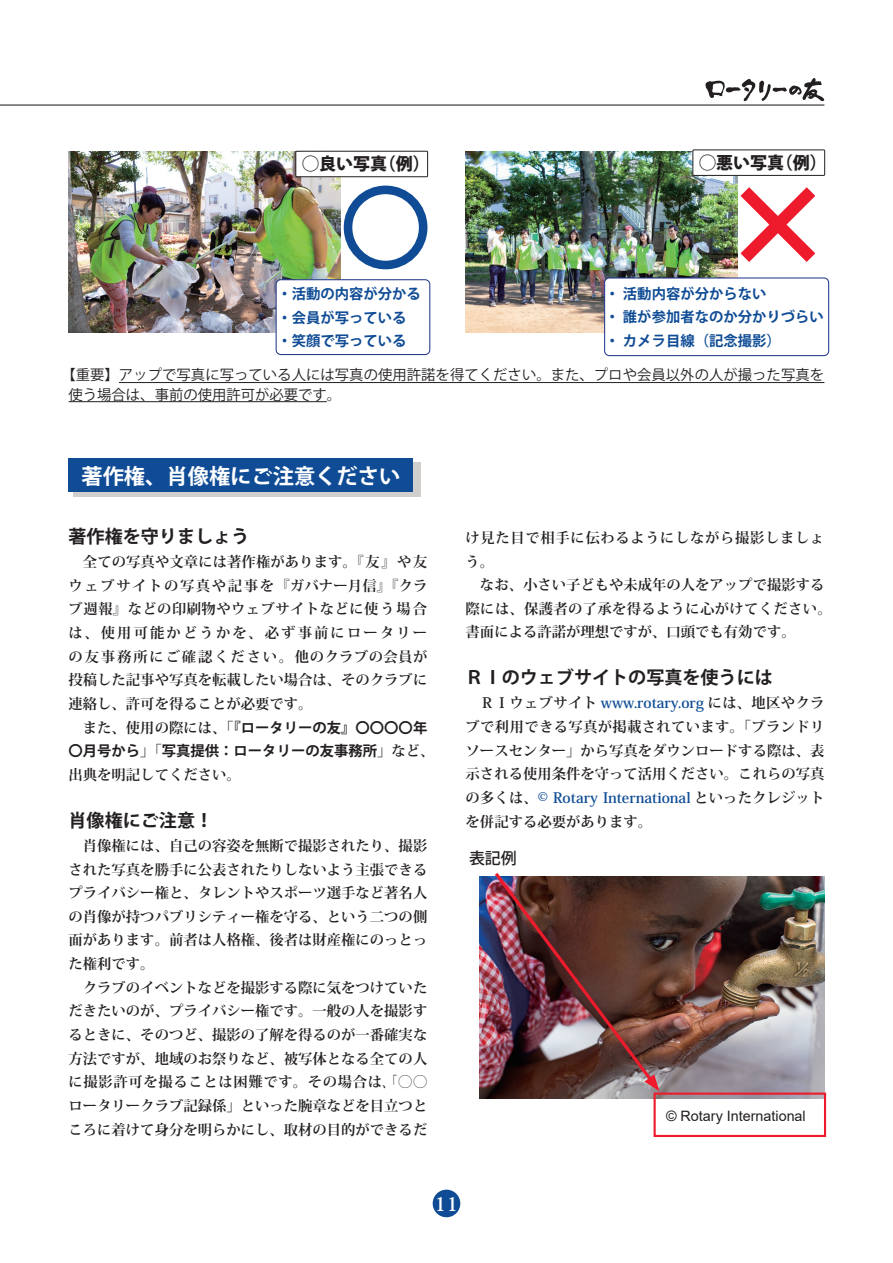
<style>
.page{position:relative;width:893px;height:1263px;background:#fff}
.page>*{position:absolute;margin:0;border:0;box-sizing:border-box;transform-origin:0 0}
.t1{font:700 21.3px "Koz Go Pro";color:#fff}
.t2{font:700 19.2px "Koz Min Pro";color:#fff}
.t3{font:700 18px "Koz Go Pro";color:#231f20}
.t4{font:800 16.95px "Koz Go Pro";color:#231f20}
.t5{font:500 15.9px "Koz Go Pro";color:#231f20}
.t6{font:700 14.4px/23.7px "Koz Min Pro";color:#231f20;text-align:justify}
.t7{font:700 14.4px/23.7px "Koz Min Pro";letter-spacing:.025em;color:#231f20}
.t8{font:14.4px/19.2px "Koz Go Pro";letter-spacing:.005em;color:#231f20}
.t9{font:700 14.4px/23.7px "Koz Go Pro";color:#0f4c95}
.t10{font:700 14.4px/23.7px "Koz Go Pro";color:#231f20}
.t11{font:14.4px "Arial";color:#231f20}
.s1{font-family:"Koz Min Pro"}
.s2{color:#0f4c95}
</style>
<div class="page">
<div style="left:433px;top:1189px;width:27px;height:28px;background:#0f4c95;border-radius:50%"></div>
<hr style="left:0;top:105px;width:824px;height:1px;background:#231f20">
<svg style="left:705px;top:78px;width:120px;height:24px"></svg>
<div style="left:73px;top:463px;width:347px;height:34px;background:#d1cfcd"></div>
<div style="left:69px;top:458px;width:344px;height:34px;background:#0f4c95"></div>
<img style="left:466px;top:151px;width:271px;height:181px">
<svg style="left:728px;top:174px;width:98px;height:101px"></svg>
<img style="left:69px;top:151px;width:271px;height:181px">
<div style="left:344px;top:186px;width:83px;height:83px;border:9px solid #0f4c95;border-radius:50%"></div>
<hr style="left:119px;top:382px;width:705px;height:1px;background:#231f20">
<hr style="left:69px;top:401px;width:258px;height:1px;background:#231f20">
<img style="left:480px;top:876px;width:344px;height:222px">
<div style="left:605px;top:278px;width:224px;height:78px;background:#fff;border-radius:5px"></div>
<div style="left:604px;top:277px;width:225px;height:79px;border:1px solid #263b8c;border-radius:5px"></div>
<div style="left:276px;top:280px;width:154px;height:75px;background:#fff;border-radius:5px"></div>
<div style="left:276px;top:279px;width:154px;height:76px;border:1px solid #263b8c;border-radius:5px"></div>
<div style="left:296px;top:151px;width:132px;height:26px;background:#fff"></div>
<div style="left:296px;top:151px;width:132px;height:26px;border:1px solid #231f20"></div>
<div style="left:693px;top:150px;width:132px;height:25px;background:#fff"></div>
<div style="left:693px;top:150px;width:132px;height:26px;border:1px solid #231f20"></div>
<div style="left:654px;top:1092px;width:172px;height:45px;border:2px solid #ee1b2d"></div>
<img style="left:492px;top:873px;width:167px;height:218px">
<p class="t4" style="left:302px;top:153px;width:129px">◯良い写真（例）</p>
<p class="t4" style="left:699px;top:152px;width:129px">◯悪い写真（例）</p>
<p class="t9" style="left:277px;top:283px;width:145px">・活動の内容が分かる・会員が写っている・笑顔で写っている</p>
<p class="t9" style="left:605px;top:282px;width:220px">・活動内容が分からない<br>・誰が参加者なのか分かりづらい・カメラ目線（記念撮影）</p>
<p class="t8" style="left:69px;top:366px;width:757px;text-indent:-7px">【重要】アップで写真に写っている人には写真の使用許諾を得てください。また、プロや会員以外の人が撮った写真を使う場合は、事前の使用許可が必要です。</p>
<h1 class="t1" style="left:81px;top:462px;width:320px">著作権、肖像権にご注意ください</h1>
<p class="t3" style="left:69px;top:525px;width:182px">著作権を守りましょう</p>
<p class="t6" style="left:69px;top:549px;width:360px">　全ての写真や文章には著作権があります。『友』や友ウェブサイトの写真や記事を『ガバナー月信』『クラブ週報』などの印刷物やウェブサイトなどに使う場合は、使用可能かどうかを、必ず事前にロータリーの友事務所にご確認ください。他のクラブの会員が投稿した記事や写真を転載したい場合は、そのクラブに連絡し、許可を得ることが必要です。</p>
<p class="t10" style="left:69px;top:716px;width:367px"><span class="s1">　また、使用の際には、「</span>『ロータリーの友』〇〇〇〇年〇月号から<span class="s1">」「</span>写真提供：ロータリーの友事務所<span class="s1">」など、</span></p>
<p class="t6" style="left:69px;top:762px;width:174px">出典を明記してください。</p>
<p class="t3" style="left:69px;top:808px;width:146px">肖像権にご注意！</p>
<p class="t6" style="left:69px;top:833px;width:360px;text-align:left">　肖像権には、自己の容姿を無断で撮影されたり、撮影された写真を勝手に公表されたりしないよう主張できるプライバシー権と、タレントやスポーツ選手など著名人の肖像が持つパブリシティー権を守る、という二つの側面があります。前者は人格権、後者は財産権にのっとった権利です。<br>　クラブのイベントなどを撮影する際に気をつけていただきたいのが、プライバシー権です。一般の人を撮影するときに、そのつど、撮影の了解を得るのが一番確実な方法ですが、地域のお祭りなど、被写体となる全ての人に撮影許可を撮ることは困難です。その場合は、「〇〇ロータリークラブ記録係」といった腕章などを目立つところに着けて身分を明らかにし、取材の目的ができるだ</p>
<p class="t7" style="left:466px;top:525px;width:368px">け見た目で相手に伝わるようにしながら撮影しましょう。<br>　なお、小さい子どもや未成年の人をアップで撮影する際には、保護者の了承を得るように心がけてください。書面による許諾が理想ですが、口頭でも有効です。</p>
<p class="t3" style="left:466px;top:666px;width:309px">ＲＩのウェブサイトの写真を使うには</p>
<p class="t6" style="left:466px;top:691px;width:360px;text-indent:15px">ＲＩウェブサイト <span class="s2">www.rotary.org</span> には、地区やクラブで利用できる写真が掲載されています。「ブランドリソースセンター」から写真をダウンロードする際は、表示される使用条件を守って活用ください。これらの写真の多くは、<span class="s2">© Rotary International</span> といったクレジットを併記する必要があります。</p>
<p class="t5" style="left:469px;top:848px;width:49px">表記例</p>
<p class="t11" style="left:666px;top:1105px;width:141px">© Rotary International</p>
<h2 class="t2" style="left:435px;top:1190px;width:25px">11</h2>
</div>
